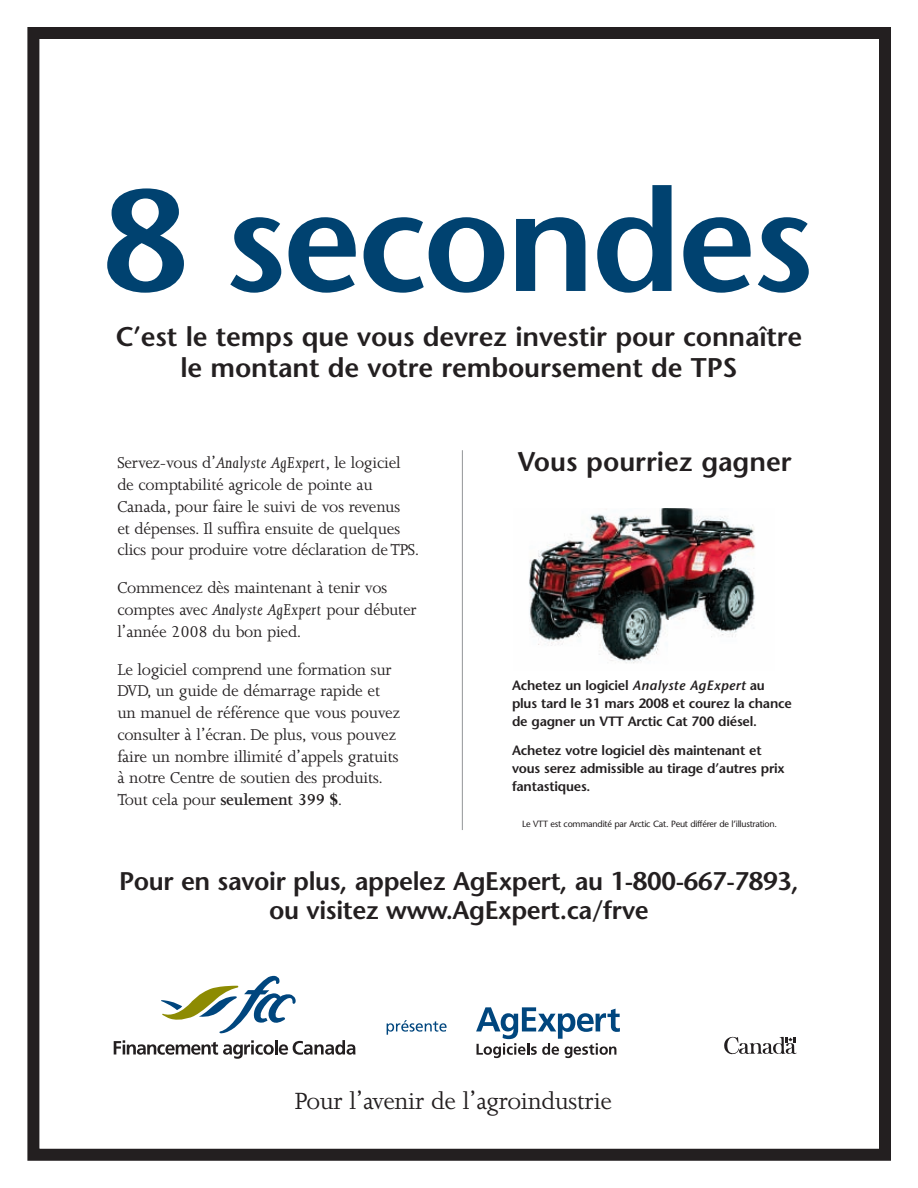
<style>
.page{position:relative;width:918px;height:1188px;background:#fff}
.page>*{position:absolute;margin:0;border:0;box-sizing:border-box;transform-origin:0 0}
.t1{font:600 144px "Stone Sans";letter-spacing:-.025em;color:#004270}
.t2{font:600 27px/31.5px "Stone Sans";letter-spacing:-.005em;color:#231f20;text-align:center}
.t3{font:27px "Joanna";letter-spacing:-.015em;color:#231f20}
.t4{font:600 25.5px/28.5px "Stone Sans";letter-spacing:-.015em;color:#231f20;text-align:center}
.t5{font:18px/21.8px "Joanna";letter-spacing:-.015em;color:#231f20}
.t6{font:600 13.5px/18px "Stone Sans";letter-spacing:-.015em;color:#231f20}
.t7{font:9px "Stone Sans";letter-spacing:-.025em;color:#231f20}
.s1{font-style:italic}
.s2{font-weight:600}
.s3{font-family:"Times";font-weight:700;font-size:16.5px}
</style>
<div class="page">
<div style="left:27px;top:27px;width:864px;height:1134px;border:12px solid #231f20"></div>
<img style="left:529px;top:508px;width:226px;height:155px">
<hr style="left:462px;top:450px;width:1px;height:380px;background:#939598">
<svg style="left:387px;top:1020px;width:60px;height:15px"></svg>
<svg style="left:476px;top:1007px;width:144px;height:51px"></svg>
<svg style="left:114px;top:1040px;width:241px;height:19px"></svg>
<svg style="left:161px;top:976px;width:135px;height:57px"></svg>
<svg style="left:724px;top:1036px;width:73px;height:18px"></svg>
<h1 class="t1" style="left:104px;top:185px;width:711px">8 secondes</h1>
<h2 class="t2" style="left:116px;top:323px;width:688px">C’est le temps que vous devrez investir pour connaître le montant de votre remboursement de TPS</h2>
<p class="t5" style="left:117px;top:454px;width:304px">Servez-vous d’<span class="s1">Analyste AgExpert</span>, le logiciel de comptabilité agricole de pointe au Canada, pour faire le suivi de vos revenus<br>et dépenses. Il suffira ensuite de quelques clics pour produire votre déclaration de TPS.</p>
<p class="t5" style="left:117px;top:578px;width:301px">Commencez dès maintenant à tenir vos comptes avec <span class="s1">Analyste AgExpert</span> pour débuter l’année 2008 du bon pied.</p>
<p class="t5" style="left:117px;top:660px;width:284px">Le logiciel comprend une formation sur DVD, un guide de démarrage rapide et un manuel de référence que vous pouvez consulter à l’écran. De plus, vous pouvez faire un nombre illimité d’appels gratuits à notre Centre de soutien des produits.<br>Tout cela pour <span class="s2">seulement 399</span> <span class="s3">$</span>.</p>
<h2 class="t2" style="left:518px;top:448px;width:275px">Vous pourriez gagner</h2>
<p class="t6" style="left:512px;top:678px;width:281px">Achetez un logiciel <span class="s1">Analyste AgExpert</span> au plus tard le 31 mars 2008 et courez la chance de gagner un VTT Arctic Cat 700 diésel.</p>
<p class="t6" style="left:512px;top:743px;width:274px">Achetez votre logiciel dès maintenant et vous serez admissible au tirage d’autres prix fantastiques.</p>
<p class="t7" style="left:522px;top:821px;width:256px">Le VTT est commandité par Arctic Cat. Peut différer de l’illustration.</p>
<h3 class="t4" style="left:119px;top:870px;width:681px">Pour en savoir plus, appelez AgExpert, au 1-800-667-7893, ou visitez www.AgExpert.ca/frve</h3>
<h2 class="t3" style="left:295px;top:1091px;width:319px">Pour l’avenir de l’agroindustrie</h2>
</div>
